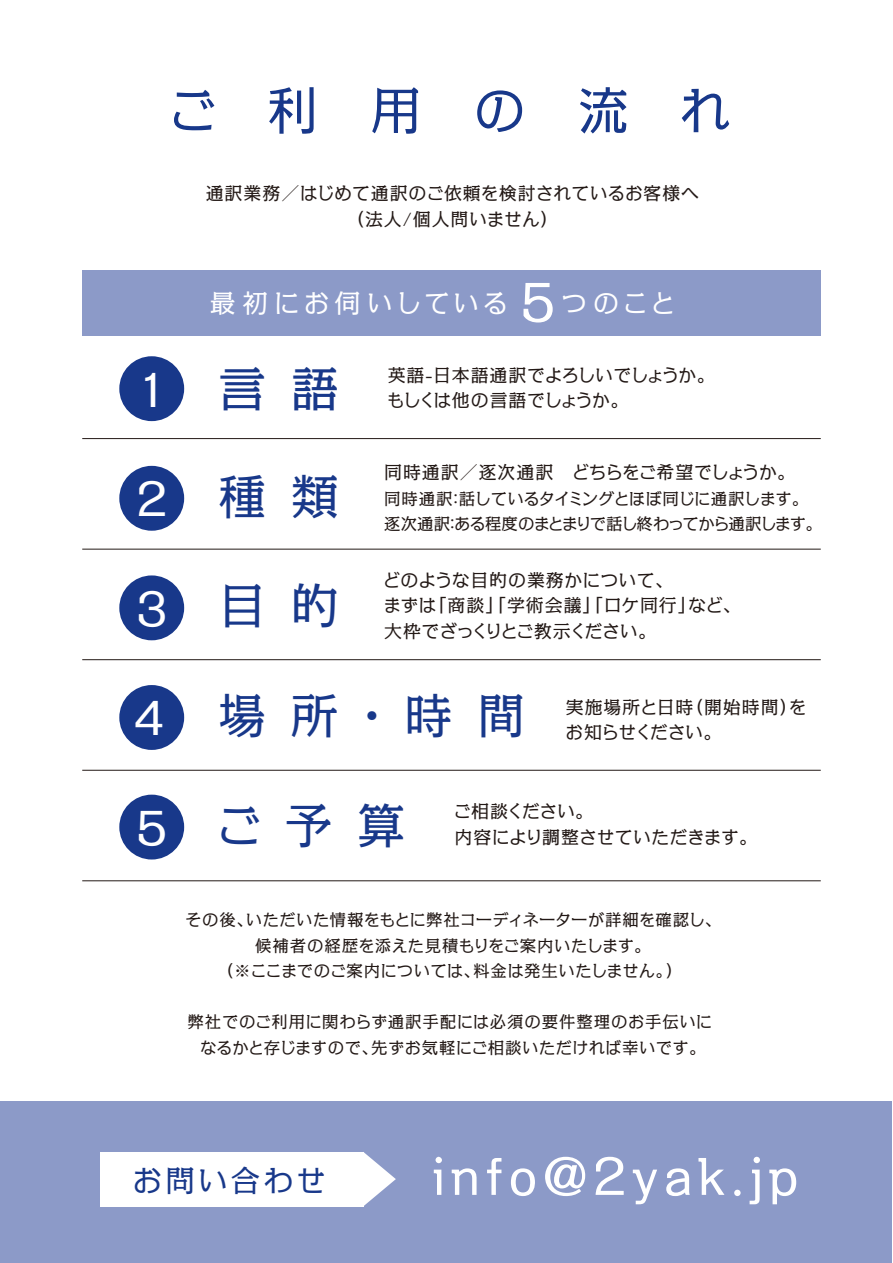
<style>
.page{position:relative;width:893px;height:1263px;background:#fff}
.page>*{position:absolute;margin:0;border:0;box-sizing:border-box;transform-origin:0 0}
.t1{font:51.6px "Kakumin Pro";letter-spacing:1em;color:#18388a}
.t2{font:50.1px "Kakumin Pro";letter-spacing:.1em;color:#fff}
.t3{font:48.45px "Kakumin Pro";letter-spacing:.5em;color:#18388a}
.t4{font:30.15px "Kakumin Pro";letter-spacing:.08em;color:#18388a}
.t5{font:26.1px "Kakumin Pro";letter-spacing:.135em;color:#fff}
.t6{font:18px/25.5px "Kakumin Pro";color:#231916}
.t7{font:18px/25.5px "Kakumin Pro";letter-spacing:-.04em;color:#231916}
.t8{font:18px/25.5px "Kakumin Pro";letter-spacing:-.025em;color:#231916}
.t9{font:16.5px/25.5px "Kakumin Pro";color:#231916;text-align:center}
.t10{font:16.5px/25.5px "Kakumin Pro";letter-spacing:.02em;color:#231916;text-align:center}
.t11{font:16.5px/25.5px "Kakumin Pro";letter-spacing:-.05em;color:#231916}
.s1{font-size:52.05px}
.s2{font-size:46.35px;color:#fff}
</style>
<div class="page">
<div style="left:82px;top:270px;width:739px;height:65px;background:#8c9ac8"></div>
<div style="left:1px;top:1101px;width:891px;height:162px;background:#8c9ac8"></div>
<div style="left:119px;top:356px;width:65px;height:65px;background:#18388a;border-radius:50%"></div>
<div style="left:119px;top:466px;width:65px;height:65px;background:#18388a;border-radius:50%"></div>
<div style="left:119px;top:575px;width:65px;height:65px;background:#18388a;border-radius:50%"></div>
<div style="left:119px;top:685px;width:65px;height:65px;background:#18388a;border-radius:50%"></div>
<div style="left:119px;top:795px;width:65px;height:64px;background:#18388a;border-radius:50%"></div>
<hr style="left:82px;top:438px;width:739px;height:1px;background:#231916">
<hr style="left:82px;top:549px;width:739px;height:1px;background:#231916">
<hr style="left:82px;top:659px;width:739px;height:1px;background:#231916">
<hr style="left:82px;top:770px;width:739px;height:1px;background:#231916">
<hr style="left:82px;top:880px;width:739px;height:1px;background:#231916">
<div style="left:100px;top:1152px;width:263px;height:54px;background:#fff"></div>
<svg style="left:363px;top:1152px;width:33px;height:54px"></svg>
<h1 class="t1" style="left:167px;top:70px;width:566px">ご利用の流れ</h1>
<p class="t6" style="left:206px;top:179px;width:495px;text-align:center">通訳業務／はじめて通訳のご依頼を検討されているお客様へ（法人/個人問いません）</p>
<h3 class="t5" style="left:210px;top:282px;width:467px">最初にお伺いしている<span class="s1">５</span>つのこと</h3>
<h3 class="t3" style="left:136px;top:350px;width:204px"><span class="s2">1</span> 言語</h3>
<p class="t7" style="left:387px;top:360px;width:330px">英語-日本語通訳でよろしいでしょうか。もしくは他の言語でしょうか。</p>
<h3 class="t3" style="left:136px;top:458px;width:204px"><span class="s2">2</span> 種類</h3>
<h3 class="t3" style="left:136px;top:568px;width:204px"><span class="s2">3</span> 目的</h3>
<p class="t6" style="left:384px;top:457px;width:413px">同時通訳／逐次通訳　どちらをご希望でしょうか。</p>
<p class="t11" style="left:384px;top:484px;width:440px">同時通訳：話しているタイミングとほぼ同じに通訳します。逐次通訳：ある程度のまとまりで話し終わってから通訳します。</p>
<p class="t6" style="left:383px;top:565px;width:360px">どのような目的の業務かについて、<br>まずは「商談」「学術会議」「ロケ同行」など、大枠でざっくりとご教示ください。</p>
<h3 class="t3" style="left:133px;top:678px;width:394px"><span class="s2">4</span> 場所・時間</h3>
<p class="t6" style="left:565px;top:692px;width:243px">実施場所と日時（開始時間）をお知らせください。</p>
<h3 class="t3" style="left:136px;top:787px;width:271px"><span class="s2">5</span> ご予算</h3>
<p class="t8" style="left:453px;top:797px;width:306px">ご相談ください。<br>内容により調整させていただきます。</p>
<p class="t9" style="left:185px;top:906px;width:538px">その後、いただいた情報をもとに弊社コーディネーターが詳細を確認し、候補者の経歴を添えた見積もりをご案内いたします。<br>（※ここまでのご案内については、料金は発生いたしません。）</p>
<p class="t10" style="left:188px;top:1008px;width:526px">弊社でのご利用に関わらず通訳手配には必須の要件整理のお手伝いになるかと存じますので、先ずお気軽にご相談いただければ幸いです。</p>
<h3 class="t4" style="left:133px;top:1157px;width:195px">お問い合わせ</h3>
<h2 class="t2" style="left:433px;top:1136px;width:368px">info@2yak.jp</h2>
</div>
